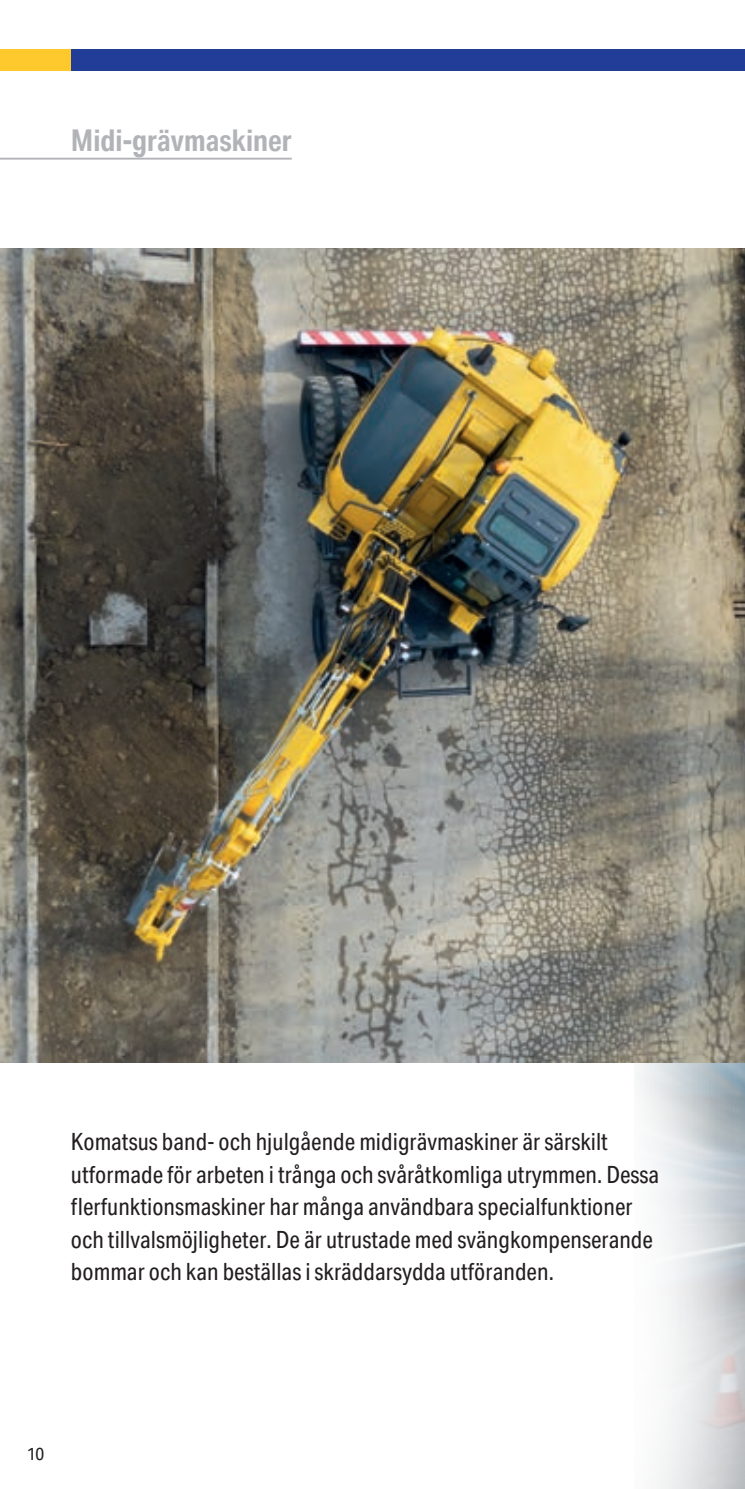
<style>
.page{position:relative;width:745px;height:1489px;background:#fff}
.page>*{position:absolute;margin:0;border:0;box-sizing:border-box;transform-origin:0 0}
.t1{font:700 30px "Aktiv Grotesk Cd";color:#b2b3b7}
.t2{font:23.75px/32.5px "Aktiv Grotesk Cd";color:#231f20}
.t3{font:17.5px "Aktiv Grotesk Cd";color:#231f20}
</style>
<div class="page">
<img style="left:0;top:1062px;width:744px;height:426px">
<img style="left:0;top:248px;width:744px;height:814px">
<hr style="left:0;top:158px;width:291px;height:2px;background:#b2b3b7">
<div style="left:0;top:50px;width:203px;height:21px;background:#fec92d"></div>
<div style="left:71px;top:50px;width:673px;height:21px;background:#223d97"></div>
<p class="t1" style="left:71px;top:123px;width:222px">Midi-grävmaskiner</p>
<p class="t2" style="left:71px;top:1125px;width:589px">Komatsus band- och hjulgående midigrävmaskiner är särskilt utformade för arbeten i trånga och svåråtkomliga utrymmen. Dessa flerfunktionsmaskiner har många användbara specialfunktioner och tillvalsmöjligheter. De är utrustade med svängkompenserande bommar och kan beställas i skräddarsydda utföranden.</p>
<p class="t3" style="left:27px;top:1443px;width:19px">10</p>
</div>
